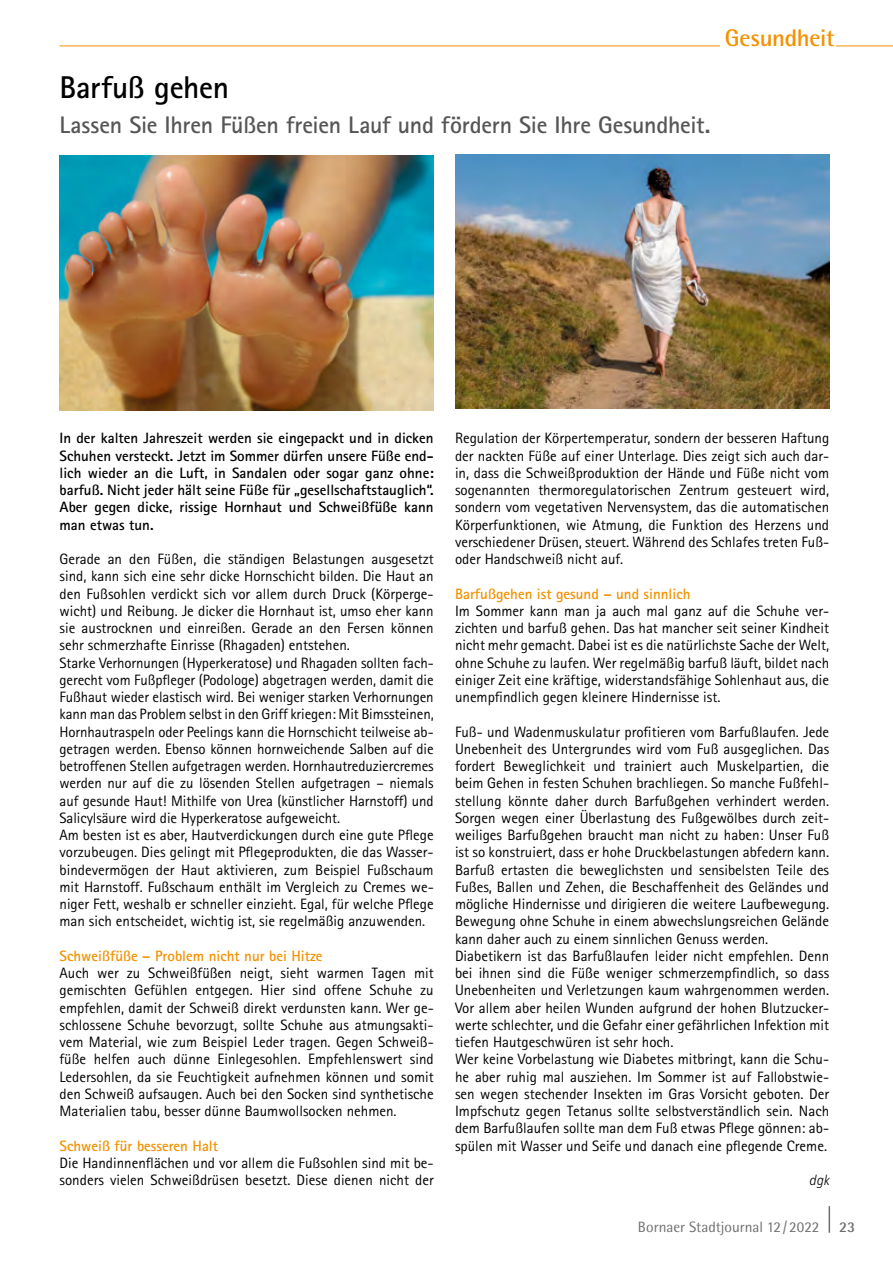
<style>
.page{position:relative;width:893px;height:1263px;background:#fff}
.page>*{position:absolute;margin:0;border:0;box-sizing:border-box;transform-origin:0 0}
.t1{font:700 31.5px "Rotis Sans Serif";letter-spacing:-.01em;color:#000}
.t2{font:700 24px "Rotis Sans Serif";letter-spacing:-.015em;color:#565655}
.t3{font:700 24px "Rotis Semi Sans";letter-spacing:-.015em;color:#f39100}
.t4{font:15px/17.2px "Rotis Sans Serif";color:#000}
.t5{font:700 15px/17.2px "Rotis Sans Serif";color:#000;text-align:justify}
.t6{font:700 15px "Rotis Sans Serif";color:#f39100}
.t7{font:15px "Rotis Semi Sans";color:#6e6e6e}
.t8{font:italic 300 15px "Rotis Sans Serif";color:#000}
.t9{font:700 15px "Rotis Semi Sans";color:#6e6e6e}
</style>
<div class="page">
<svg style="left:829px;top:1206px;width:1px;height:27px"></svg>
<hr style="left:60px;top:46px;width:833px;height:1px;background:#f39100">
<div style="left:720px;top:28px;width:115px;height:29px;background:#fff"></div>
<img style="left:455px;top:155px;width:374px;height:254px">
<img style="left:60px;top:155px;width:374px;height:255px">
<h1 class="t1" style="left:60px;top:68px;width:171px">Barfuß gehen</h1>
<h2 class="t2" style="left:60px;top:109px;width:652px">Lassen Sie Ihren Füßen freien Lauf und fördern Sie Ihre Gesundheit.</h2>
<h2 class="t3" style="left:725px;top:23px;width:111px">Gesundheit</h2>
<h2 class="t3" style="left:767px;top:23px;width:65px">Rubrik</h2>
<p class="t5" style="left:60px;top:429px;width:376px">In der kalten Jahreszeit werden sie eingepackt und in dicken Schuhen versteckt. Jetzt im Sommer dürfen unsere Füße end&shy;lich wieder an die Luft, in Sandalen oder sogar ganz ohne: barfuß. Nicht jeder hält seine Füße für „gesellschaftstauglich“.<br>Aber gegen dicke, rissige Hornhaut und Schweißfüße kann man etwas tun.</p>
<p class="t4" style="left:60px;top:550px;width:376px">Gerade an den Füßen, die ständigen Belastungen ausgesetzt sind, kann sich eine sehr dicke Hornschicht bilden. Die Haut an den Fußsohlen verdickt sich vor allem durch Druck (Körperge&shy;wicht) und Reibung. Je dicker die Hornhaut ist, umso eher kann sie austrocknen und einreißen. Gerade an den Fersen können sehr schmerzhafte Einrisse (Rhagaden) entstehen.<br>Starke Verhornungen (Hyperkeratose) und Rhagaden sollten fach&shy;gerecht vom Fußpfleger (Podologe) abgetragen werden, damit die Fußhaut wieder elastisch wird. Bei weniger starken Verhornungen kann man das Problem selbst in den Griff kriegen: Mit Bimssteinen, Hornhautraspeln oder Peelings kann die Hornschicht teilweise ab&shy;getragen werden. Ebenso können hornweichende Salben auf die betroffenen Stellen aufgetragen werden. Hornhautreduziercremes werden nur auf die zu lösenden Stellen aufgetragen – niemals auf gesunde Haut! Mithilfe von Urea (künstlicher Harnstoff) und Salicylsäure wird die Hyperkeratose aufgeweicht.<br>Am besten ist es aber, Hautverdickungen durch eine gute Pflege vorzubeugen. Dies gelingt mit Pflegeprodukten, die das Wasser&shy;bindevermögen der Haut aktivieren, zum Beispiel Fußschaum mit Harnstoff. Fußschaum enthält im Vergleich zu Cremes we&shy;niger Fett, weshalb er schneller einzieht. Egal, für welche Pflege man sich entscheidet, wichtig ist, sie regelmäßig anzuwenden.</p>
<p class="t6" style="left:60px;top:946px;width:265px">Schweißfüße – Problem nicht nur bei Hitze</p>
<p class="t4" style="left:60px;top:964px;width:376px;text-align:justify">Auch wer zu Schweißfüßen neigt, sieht warmen Tagen mit gemischten Gefühlen entgegen. Hier sind offene Schuhe zu empfehlen, damit der Schweiß direkt verdunsten kann. Wer ge&shy;schlossene Schuhe bevorzugt, sollte Schuhe aus atmungsakti&shy;vem Material, wie zum Beispiel Leder tragen. Gegen Schweiß&shy;füße helfen auch dünne Einlegesohlen. Empfehlenswert sind Ledersohlen, da sie Feuchtigkeit aufnehmen können und somit den Schweiß aufsaugen. Auch bei den Socken sind synthetische Materialien tabu, besser dünne Baumwollsocken nehmen.</p>
<p class="t6" style="left:60px;top:1136px;width:160px">Schweiß für besseren Halt</p>
<p class="t4" style="left:60px;top:1154px;width:376px">Die Handinnenflächen und vor allem die Fußsohlen sind mit be&shy;sonders vielen Schweißdrüsen besetzt. Diese dienen nicht der</p>
<p class="t4" style="left:455px;top:429px;width:376px;text-align:justify">Regulation der Körpertemperatur, sondern der besseren Haftung der nackten Füße auf einer Unterlage. Dies zeigt sich auch dar&shy;in, dass die Schweißproduktion der Hände und Füße nicht vom sogenannten thermoregulatorischen Zentrum gesteuert wird, sondern vom vegetativen Nervensystem, das die automatischen Körperfunktionen, wie Atmung, die Funktion des Herzens und verschiedener Drüsen, steuert. Während des Schlafes treten Fuß&shy;oder Handschweiß nicht auf.</p>
<p class="t6" style="left:455px;top:584px;width:237px">Barfußgehen ist gesund – und sinnlich</p>
<p class="t4" style="left:455px;top:602px;width:376px;text-align:justify">Im Sommer kann man ja auch mal ganz auf die Schuhe ver&shy;zichten und barfuß gehen. Das hat mancher seit seiner Kindheit nicht mehr gemacht. Dabei ist es die natürlichste Sache der Welt, ohne Schuhe zu laufen. Wer regelmäßig barfuß läuft, bildet nach einiger Zeit eine kräftige, widerstandsfähige Sohlenhaut aus, die unempfindlich gegen kleinere Hindernisse ist.</p>
<p class="t4" style="left:455px;top:723px;width:376px">Fuß- und Wadenmuskulatur profitieren vom Barfußlaufen. Jede Unebenheit des Untergrundes wird vom Fuß ausgeglichen. Das fordert Beweglichkeit und trainiert auch Muskelpartien, die beim Gehen in festen Schuhen brachliegen. So manche Fußfehl&shy;stellung könnte daher durch Barfußgehen verhindert werden.<br>Sorgen wegen einer Überlastung des Fußgewölbes durch zeit&shy;weiliges Barfußgehen braucht man nicht zu haben: Unser Fuß ist so konstruiert, dass er hohe Druckbelastungen abfedern kann.<br>Barfuß ertasten die beweglichsten und sensibelsten Teile des Fußes, Ballen und Zehen, die Beschaffenheit des Geländes und mögliche Hindernisse und dirigieren die weitere Laufbewegung.<br>Bewegung ohne Schuhe in einem abwechslungsreichen Gelände kann daher auch zu einem sinnlichen Genuss werden.<br>Diabetikern ist das Barfußlaufen leider nicht empfehlen. Denn bei ihnen sind die Füße weniger schmerzempfindlich, so dass Unebenheiten und Verletzungen kaum wahrgenommen werden.<br>Vor allem aber heilen Wunden aufgrund der hohen Blutzucker&shy;werte schlechter, und die Gefahr einer gefährlichen Infektion mit tiefen Hautgeschwüren ist sehr hoch.<br>Wer keine Vorbelastung wie Diabetes mitbringt, kann die Schu&shy;he aber ruhig mal ausziehen. Im Sommer ist auf Fallobstwie&shy;sen wegen stechender Insekten im Gras Vorsicht geboten. Der Impfschutz gegen Tetanus sollte selbstverständlich sein. Nach dem Barfußlaufen sollte man dem Fuß etwas Pflege gönnen: ab&shy;spülen mit Wasser und Seife und danach eine pflegende Creme.</p>
<p class="t8" style="left:809px;top:1171px;width:22px">dgk</p>
<p class="t7" style="left:638px;top:1218px;width:183px">Bornaer Stadtjournal 12/2022</p>
<p class="t9" style="left:839px;top:1218px;width:18px">23</p>
</div>
